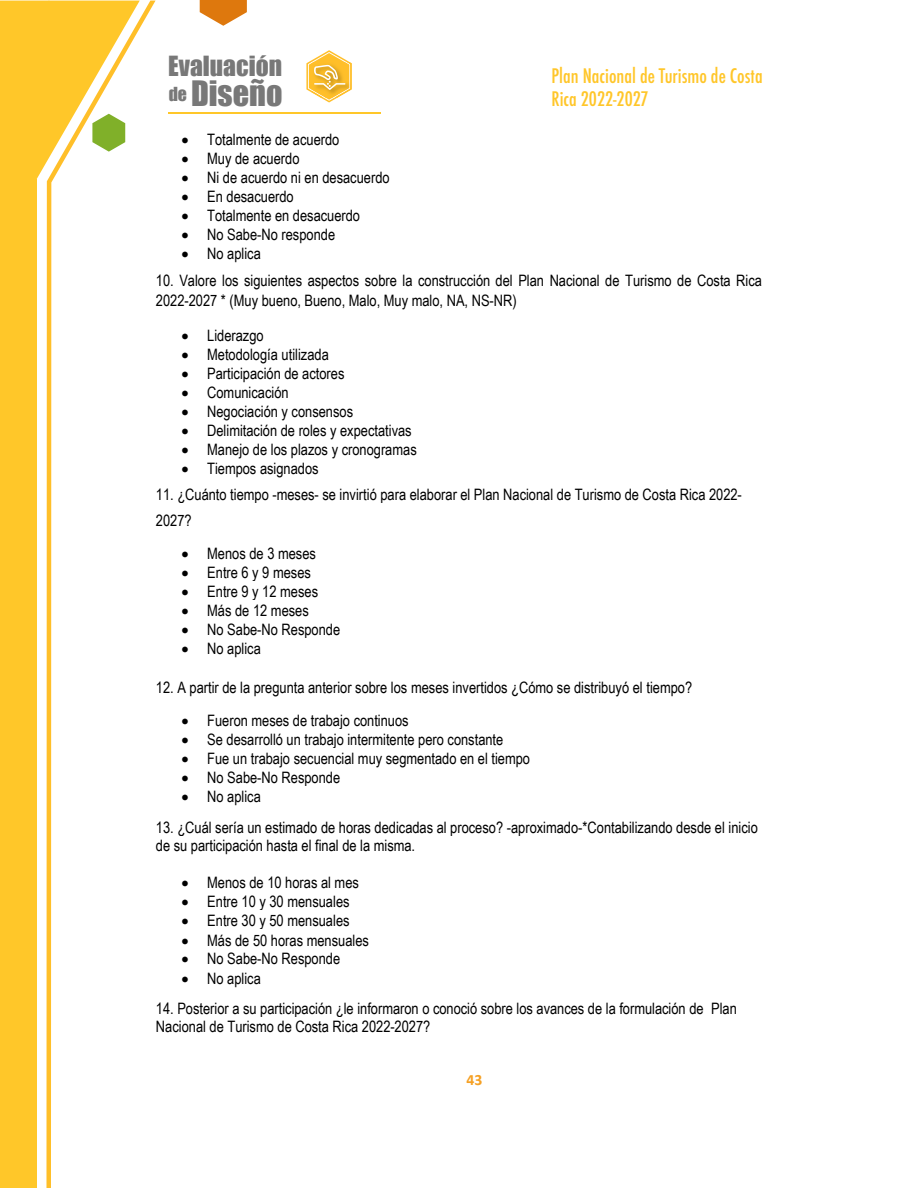
<style>
.page{position:relative;width:918px;height:1188px;background:#fff}
.page>*{position:absolute;margin:0;border:0;box-sizing:border-box;transform-origin:0 0}
.t1{font:32.25px "Impact";color:#787878}
.t2{font:25.5px "Impact";color:#787878}
.t3{font:500 condensed 19.5px/23.4px "Futura";color:#ffc629}
.t4{font:15.75px/18.1px "Arial Narrow";color:#000}
.t5{font:700 15.75px "Calibri";color:#f5a023}
</style>
<div class="page">
<svg style="left:200px;top:0;width:47px;height:26px"></svg>
<hr style="left:168px;top:112px;width:213px;height:2px;background:#ffc729">
<div style="left:0;top:179px;width:37px;height:1009px;background:#ffc729"></div>
<svg style="left:46px;top:1px;width:110px;height:1187px"></svg>
<svg style="left:0;top:1px;width:140px;height:178px"></svg>
<svg style="left:306px;top:50px;width:46px;height:52px"></svg>
<div style="left:154px;top:485px;width:610px;height:18px;background:#fff"></div>
<div style="left:154px;top:503px;width:610px;height:26px;background:#fff"></div>
<div style="left:154px;top:678px;width:610px;height:18px;background:#fff"></div>
<div style="left:154px;top:819px;width:610px;height:17px;background:#fff"></div>
<div style="left:154px;top:836px;width:610px;height:19px;background:#fff"></div>
<div style="left:154px;top:855px;width:610px;height:17px;background:#fff"></div>
<div style="left:154px;top:1000px;width:610px;height:18px;background:#fff"></div>
<div style="left:154px;top:1018px;width:610px;height:18px;background:#fff"></div>
<h2 class="t2" style="left:168px;top:46px;width:115px">Evaluación</h2>
<h1 class="t1" style="left:169px;top:69px;width:115px"><sup>de</sup> Diseño</h1>
<p class="t3" style="left:551px;top:64px;width:213px">Plan Nacional de Turismo de Costa<br>Rica 2022-2027</p>
<p class="t4" style="left:182px;top:129px;width:159px">• Totalmente de acuerdo</p>
<p class="t4" style="left:182px;top:149px;width:119px">• Muy de acuerdo</p>
<p class="t4" style="left:182px;top:168px;width:210px">• Ni de acuerdo ni en desacuerdo</p>
<p class="t4" style="left:182px;top:187px;width:114px">• En desacuerdo</p>
<p class="t4" style="left:182px;top:206px;width:180px">• Totalmente en desacuerdo</p>
<p class="t4" style="left:182px;top:225px;width:155px">• No Sabe-No responde</p>
<p class="t4" style="left:182px;top:244px;width:81px">• No aplica</p>
<p class="t4" style="left:156px;top:270px;width:608px;line-height:19.8px">10. Valore los siguientes aspectos sobre la construcción del Plan Nacional de Turismo de Costa Rica<br>2022-2027 * (Muy bueno, Bueno, Malo, Muy malo, NA, NS-NR)</p>
<p class="t4" style="left:182px;top:325px;width:84px">• Liderazgo</p>
<p class="t4" style="left:182px;top:345px;width:149px">• Metodología utilizada</p>
<p class="t4" style="left:182px;top:364px;width:164px">• Participación de actores</p>
<p class="t4" style="left:182px;top:382px;width:109px">• Comunicación</p>
<p class="t4" style="left:182px;top:402px;width:173px">• Negociación y consensos</p>
<p class="t4" style="left:182px;top:421px;width:232px">• Delimitación de roles y expectativas</p>
<p class="t4" style="left:182px;top:440px;width:237px">• Manejo de los plazos y cronogramas</p>
<p class="t4" style="left:182px;top:459px;width:139px">• Tiempos asignados</p>
<p class="t4" style="left:156px;top:481px;width:587px;line-height:25.7px">11. ¿Cuánto tiempo -meses- se invirtió para elaborar el Plan Nacional de Turismo de Costa Rica 2022-<br>2027?</p>
<p class="t4" style="left:182px;top:544px;width:136px">• Menos de 3 meses</p>
<p class="t4" style="left:182px;top:563px;width:131px">• Entre 6 y 9 meses</p>
<p class="t4" style="left:182px;top:582px;width:138px">• Entre 9 y 12 meses</p>
<p class="t4" style="left:182px;top:601px;width:129px">• Más de 12 meses</p>
<p class="t4" style="left:182px;top:620px;width:160px">• No Sabe-No Responde</p>
<p class="t4" style="left:182px;top:639px;width:81px">• No aplica</p>
<p class="t4" style="left:156px;top:678px;width:538px">12. A partir de la pregunta anterior sobre los meses invertidos ¿Cómo se distribuyó el tiempo?</p>
<p class="t4" style="left:182px;top:711px;width:229px">• Fueron meses de trabajo continuos</p>
<p class="t4" style="left:182px;top:730px;width:323px">• Se desarrolló un trabajo intermitente pero constante</p>
<p class="t4" style="left:182px;top:749px;width:350px">• Fue un trabajo secuencial muy segmentado en el tiempo</p>
<p class="t4" style="left:182px;top:768px;width:160px">• No Sabe-No Responde</p>
<p class="t4" style="left:182px;top:787px;width:81px">• No aplica</p>
<p class="t4" style="left:156px;top:818px;width:603px">13. ¿Cuál sería un estimado de horas dedicadas al proceso? -aproximado-*Contabilizando desde el inicio de su participación hasta el final de la misma.</p>
<p class="t4" style="left:182px;top:873px;width:179px">• Menos de 10 horas al mes</p>
<p class="t4" style="left:182px;top:892px;width:169px">• Entre 10 y 30 mensuales</p>
<p class="t4" style="left:182px;top:911px;width:169px">• Entre 30 y 50 mensuales</p>
<p class="t4" style="left:182px;top:930px;width:189px">• Más de 50 horas mensuales</p>
<p class="t4" style="left:182px;top:949px;width:160px">• No Sabe-No Responde</p>
<p class="t4" style="left:182px;top:968px;width:81px">• No aplica</p>
<p class="t4" style="left:156px;top:999px;width:582px">14. Posterior a su participación ¿le informaron o conoció sobre los avances de la formulación de Plan<br>Nacional de Turismo de Costa Rica 2022-2027?</p>
<p class="t5" style="left:467px;top:1069px;width:17px">43</p>
</div>
